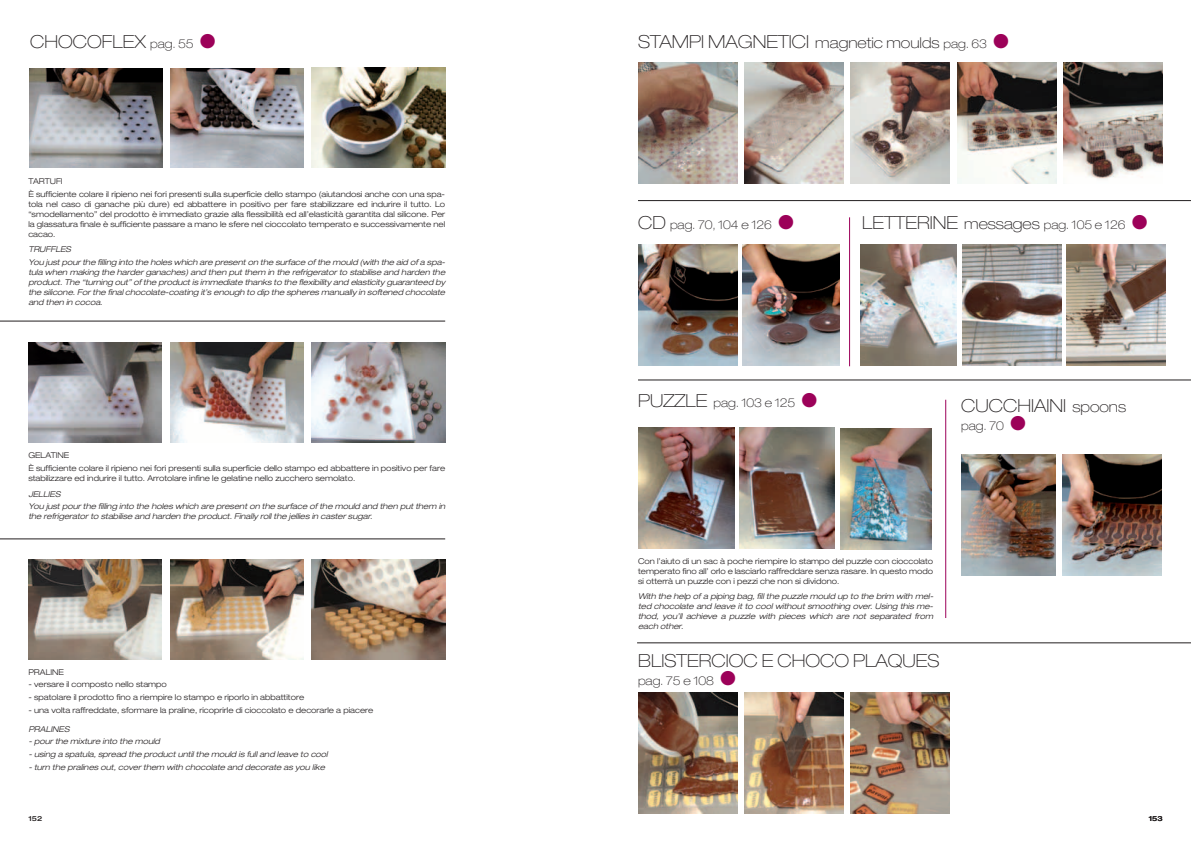
<style>
.page{position:relative;width:1191px;height:842px;background:#fff}
.page>*{position:absolute;margin:0;border:0;box-sizing:border-box;transform-origin:0 0}
.t1{font:100 expanded 18px "Helvetica Neue LT Std";color:#231f20}
.t2{font:100 expanded 15px "Helvetica Neue LT Std";color:#231f20}
.t3{font:100 expanded 12px "Helvetica Neue LT Std";color:#231f20}
.t4{font:300 expanded 8px/10px "Helvetica Neue LT Std";color:#231f20}
.t5{font:italic 300 expanded 8px/10px "Helvetica Neue LT Std";color:#231f20}
.t6{font:500 expanded 7px "Helvetica Neue LT Std";color:#231f20}
.s1{font-size:12px}
.s2{color:#9c0159}
.s3{font-style:italic}
.s4{font-size:15px}
.s5{font-size:18px}
</style>
<div class="page">
<img style="left:28px;top:342px;width:134px;height:100px">
<img style="left:170px;top:342px;width:133px;height:100px">
<img style="left:312px;top:342px;width:133px;height:100px">
<img style="left:29px;top:68px;width:134px;height:100px">
<img style="left:171px;top:68px;width:133px;height:100px">
<img style="left:312px;top:67px;width:133px;height:100px">
<img style="left:28px;top:559px;width:134px;height:100px">
<img style="left:170px;top:559px;width:133px;height:100px">
<img style="left:312px;top:559px;width:133px;height:100px">
<hr style="left:0;top:321px;width:445px;height:1px;background:#231f20">
<hr style="left:0;top:539px;width:445px;height:1px;background:#231f20">
<hr style="left:638px;top:200px;width:553px;height:1px;background:#231f20">
<img style="left:638px;top:62px;width:99px;height:121px">
<img style="left:744px;top:62px;width:99px;height:121px">
<img style="left:850px;top:62px;width:100px;height:121px">
<img style="left:957px;top:62px;width:99px;height:121px">
<img style="left:1063px;top:62px;width:99px;height:117px">
<hr style="left:638px;top:380px;width:553px;height:1px;background:#231f20">
<img style="left:638px;top:244px;width:99px;height:121px">
<img style="left:742px;top:244px;width:97px;height:121px">
<img style="left:961px;top:454px;width:94px;height:121px">
<img style="left:1062px;top:454px;width:99px;height:121px">
<img style="left:638px;top:428px;width:96px;height:121px">
<img style="left:739px;top:428px;width:95px;height:121px">
<img style="left:840px;top:428px;width:91px;height:121px">
<hr style="left:637px;top:643px;width:554px;height:1px;background:#231f20">
<img style="left:860px;top:244px;width:96px;height:121px">
<img style="left:962px;top:244px;width:99px;height:121px">
<img style="left:1066px;top:244px;width:99px;height:121px">
<img style="left:638px;top:693px;width:99px;height:121px">
<img style="left:744px;top:693px;width:99px;height:121px">
<img style="left:850px;top:693px;width:100px;height:121px">
<hr style="left:849px;top:217px;width:1px;height:149px;background:#9c0159">
<hr style="left:945px;top:400px;width:1px;height:218px;background:#9c0159">
<p class="t1" style="left:30px;top:31px;width:187px">CHOCOFLEX <span class="s1">PAG. 55</span> <span class="s2">●</span></p>
<p class="t4" style="left:28px;top:174px;width:418px;line-height:12.8px;text-indent:21px">UFI<br>È sufficiente colare il ripieno nei fori presenti sulla superficie dello stampo (aiutandosi anche con una spa-</p>
<p class="t4" style="left:28px;top:199px;width:418px;text-align:justify">tola nel caso di ganache più dure) ed abbattere in positivo per fare stabilizzare ed indurire il tutto. Lo “smodellamento” del prodotto è immediato grazie alla flessibilità ed all’elasticità garantita dal silicone. Per la glassatura finale è sufficiente passare a mano le sfere nel cioccolato temperato e successivamente nel cacao.</p>
<p class="t5" style="left:28px;top:245px;width:24px">TRUFFLE</p>
<p class="t4" style="left:28px;top:176px;width:7px">TART</p>
<p class="t5" style="left:28px;top:243px;width:418px;line-height:12.8px;text-indent:37px">S<br>You just pour the filling into the holes which are present on the surface of the mould (with the aid of a spa-</p>
<p class="t5" style="left:28px;top:267px;width:419px">tula when making the harder ganaches) and then put them in the refrigerator to stabilise and harden the product. The “turning out” of the product is immediate thanks to the flexibility and elasticity guaranteed by the silicone. For the final chocolate-coating it’s enough to dip the spheres manually in softened chocolate and then in cocoa.</p>
<p class="t4" style="left:28px;top:450px;width:7px">GELAT</p>
<p class="t4" style="left:28px;top:449px;width:418px;line-height:12.8px;text-indent:27px">INE<br>È sufficiente colare il ripieno nei fori presenti sulla superficie dello stampo ed abbattere in positivo per fare</p>
<p class="t4" style="left:28px;top:470px;width:328px;line-height:15.7px">stabilizzare ed indurire il tutto. Arrotolare infine le gelatine nello zucchero semolato.<br><span class="s3">JELLIE</span></p>
<p class="t5" style="left:28px;top:487px;width:418px;line-height:12.8px;text-indent:27px">S<br>You just pour the filling into the holes which are present on the surface of the mould and then put them in</p>
<p class="t5" style="left:28px;top:512px;width:345px">the refrigerator to stabilise and harden the product. Finally roll the jellies in caster sugar.</p>
<p class="t4" style="left:28px;top:667px;width:7px">PRAL</p>
<p class="t4" style="left:50px;top:667px;width:9px">INE</p>
<p class="t4" style="left:28px;top:679px;width:140px">- versare il composto nello stampo</p>
<p class="t4" style="left:28px;top:692px;width:277px">- spatolare il prodotto fino a riempire lo stampo e riporlo in abbattitore</p>
<p class="t4" style="left:28px;top:705px;width:346px">- una volta raffreddate, sformare la praline, ricoprirle di cioccolato e decorarle a piacere</p>
<p class="t5" style="left:28px;top:724px;width:12px">PRALINE</p>
<p class="t5" style="left:64px;top:724px;width:7px">S</p>
<p class="t5" style="left:28px;top:737px;width:133px">- pour the mixture into the mould</p>
<p class="t5" style="left:28px;top:749px;width:301px">- using a spatula, spread the product until the mould is full and leave to cool</p>
<p class="t5" style="left:28px;top:762px;width:298px">- turn the pralines out, cover them with chocolate and decorate as you like</p>
<p class="t1" style="left:638px;top:31px;width:372px">STAMPI MAGNETICI <span class="s4">MAGNETIC MOULDS</span> <span class="s1">PAG. 63</span> <span class="s2">●</span></p>
<p class="t3" style="left:638px;top:217px;width:158px"><span class="s5">CD</span> PAG. 70, 104 E 126 <span class="s2">●</span></p>
<p class="t3" style="left:862px;top:217px;width:287px"><span class="s5">LETTERINE</span> <span class="s4">MESSAGES</span> PAG. 105 E 126 <span class="s2">●</span></p>
<p class="t3" style="left:638px;top:396px;width:181px"><span class="s5">PUZZLE</span> PAG. 103 E 125 <span class="s2">●</span></p>
<p class="t1" style="left:961px;top:395px;width:43px">CUCCH</p>
<p class="t2" style="left:1031px;top:398px;width:96px"><span class="s5">IAINI</span> SPOONS</p>
<p class="t3" style="left:961px;top:419px;width:66px">PAG. 70 <span class="s2">●</span></p>
<p class="t4" style="left:638px;top:556px;width:297px;text-align:justify">Con l’aiuto di un sac à poche riempire lo stampo del puzzle con cioccolato temperato fino all’ orlo e lasciarlo raffreddare senza rasare. In questo modo si otterrà un puzzle con i pezzi che non si dividono.</p>
<p class="t5" style="left:638px;top:592px;width:297px;text-align:justify">With the help of a piping bag, fill the puzzle mould up to the brim with mel&shy;ted chocolate and leave it to cool without smoothing over. Using this me&shy;thod, you’ll achieve a puzzle with pieces which are not separated from each other.</p>
<p class="t1" style="left:638px;top:650px;width:35px">BLISTER</p>
<p class="t1" style="left:711px;top:650px;width:230px">CIOC E CHOCO PLAQUES</p>
<p class="t3" style="left:638px;top:673px;width:100px">PAG. 75 E 108 <span class="s2">●</span></p>
<p class="t6" style="left:28px;top:815px;width:15px">152</p>
<p class="t6" style="left:1148px;top:815px;width:15px">153</p>
</div>
